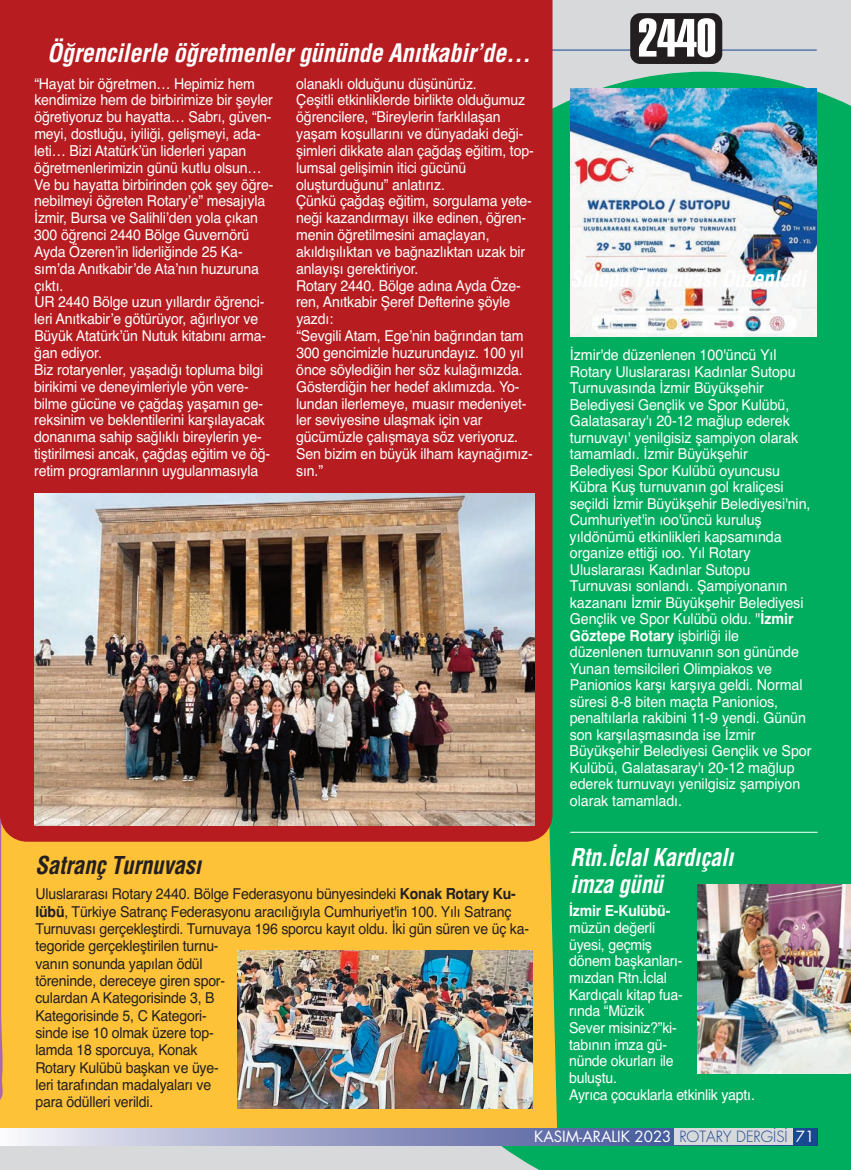
<style>
.page{position:relative;width:851px;height:1170px;background:#fff}
.page>*{position:absolute;margin:0;border:0;box-sizing:border-box;transform-origin:0 0}
.t1{font:52.8px "Helveticam Extra Compress";color:#fff}
.t2{font:italic 700 24.9px "Helveticam Cond";letter-spacing:-.01em;color:#fff}
.t3{font:italic 700 24px/27.5px "Helveticam Cond";letter-spacing:-.01em;color:#fff;scale:.94 1}
.t4{font:italic 700 24px "Helveticam Cond";letter-spacing:-.01em;color:#231f20;scale:.96 1}
.t5{font:15px/16.8px "Helvetica";letter-spacing:-.01em;color:#fff;scale:.94 1}
.t6{font:15px/16.5px "Helvetica";letter-spacing:-.01em;color:#fff;scale:.95 1}
.t7{font:15px/17.2px "Helvetica";letter-spacing:-.015em;color:#231f20;scale:.94 1}
.t8{font:15px "Futura Bookm";color:#fff}
.t9{font:700 15px "Helveticam";letter-spacing:-.005em;color:#fff;scale:.95 1}
.t10{font:700 15px "Helveticam";letter-spacing:-.005em;color:#fff;scale:.94 1}
.s1{font-family:"Helveticam";font-weight:700}
.s2{font-family:"Helvetica";font-weight:400}
.s3{font-family:"Futura Lightm";color:#18468e}
</style>
<div class="page">
<div style="left:0;top:0;width:850px;height:1169px;background:#d8d9db"></div>
<div style="left:274px;top:72px;width:576px;height:1097px;background:#00ad5e"></div>
<div style="left:6px;top:493px;width:551px;height:634px;background:#fec239"></div>
<hr style="left:0;top:50px;width:816px;height:1px;background:#18468e">
<svg style="left:0;top:841px;width:6px;height:303px;background:#ebae53"></svg>
<svg style="left:1px;top:1127px;width:816px;height:17px;background:#989fbd"></svg>
<div style="left:674px;top:1127px;width:118px;height:17px;background:#d8d9db"></div>
<div style="left:0;top:0;width:552px;height:841px;background:#b61c20"></div>
<div style="left:630px;top:13px;width:92px;height:51px;background:#231f20;border-radius:10px"></div>
<img style="left:35px;top:493px;width:499px;height:332px">
<img style="left:570px;top:89px;width:246px;height:247px">
<img style="left:238px;top:950px;width:294px;height:158px">
<img style="left:697px;top:884px;width:153px;height:189px">
<hr style="left:570px;top:831px;width:247px;height:1px;background:#fff">
<h2 class="t2" style="left:47px;top:38px;width:485px">Öğrencilerle öğretmenler gününde Anıtkabir’de…</h2>
<p class="t5" style="left:34px;top:75px;width:256px">“Hayat bir öğretmen… Hepimiz hem kendimize hem de birbirimize bir şeyler öğretiyoruz bu hayatta… Sabrı, güven&shy;meyi, dostluğu, iyiliği, gelişmeyi, ada&shy;leti… Bizi Atatürk’ün liderleri yapan öğretmenlerimizin günü kutlu olsun… Ve bu hayatta birbirinden çok şey öğre&shy;nebilmeyi öğreten Rotary’e” mesajıyla İzmir, Bursa ve Salihli’den yola çıkan 300 öğrenci 2440 Bölge Guvernörü Ayda Özeren’in liderliğinde 25 Ka&shy;sım’da Anıtkabir’de Ata’nın huzuruna çıktı.<br>UR 2440 Bölge uzun yıllardır öğrenci&shy;leri Anıtkabir’e götürüyor, ağırlıyor ve Büyük Atatürk’ün Nutuk kitabını arma&shy;ğan ediyor.<br>Biz rotaryenler, yaşadığı topluma bilgi birikimi ve deneyimleriyle yön vere&shy;bilme gücüne ve çağdaş yaşamın ge&shy;reksinim ve beklentilerini karşılayacak donanıma sahip sağlıklı bireylerin ye&shy;tiştirilmesi ancak, çağdaş eğitim ve öğ&shy;retim programlarının uygulanmasıyla</p>
<p class="t5" style="left:296px;top:75px;width:254px">olanaklı olduğunu düşünürüz.<br>Çeşitli etkinliklerde birlikte olduğumuz öğrencilere, “Bireylerin farklılaşan yaşam koşullarını ve dünyadaki deği&shy;şimleri dikkate alan çağdaş eğitim, top&shy;lumsal gelişimin itici gücünü oluşturduğunu” anlatırız.<br>Çünkü çağdaş eğitim, sorgulama yete&shy;neği kazandırmayı ilke edinen, öğren&shy;menin öğretilmesini amaçlayan, akıldışılıktan ve bağnazlıktan uzak bir anlayışı gerektiriyor.<br>Rotary 2440. Bölge adına Ayda Öze&shy;ren, Anıtkabir Şeref Defterine şöyle yazdı:<br>“Sevgili Atam, Ege’nin bağrından tam 300 gencimizle huzurundayız. 100 yıl önce söylediğin her söz kulağımızda.<br>Gösterdiğin her hedef aklımızda. Yo&shy;lundan ilerlemeye, muasır medeniyet&shy;ler seviyesine ulaşmak için var gücümüzle çalışmaya söz veriyoruz.<br>Sen bizim en büyük ilham kaynağımız&shy;sın.”</p>
<h3 class="t4" style="left:35px;top:850px;width:174px">Satranç Turnuvası</h3>
<p class="t7" style="left:35px;top:885px;width:526px">Uluslararası Rotary 2440. Bölge Federasyonu bünyesindeki <span class="s1">Konak Rotary Ku&shy;lübü</span>, Türkiye Satranç Federasyonu aracılığıyla Cumhuriyet'in 100. Yılı Satranç Turnuvası gerçekleştirdi. Turnuvaya 196 sporcu kayıt oldu. İki gün süren ve üç ka&shy;tegoride gerçekleştirilen turnu-<br>vanın sonunda yapılan ödül<br>töreninde, dereceye giren spor-<br>culardan A Kategorisinde 3, B<br>Kategorisinde 5, C Kategori-<br>sinde ise 10 olmak üzere top-<br>lamda 18 sporcuya, Konak<br>Rotary Kulübü başkan ve üye-<br>leri tarafından madalyaları ve<br>para ödülleri verildi.</p>
<h1 class="t1" style="left:637px;top:6px;width:80px">2440</h1>
<p class="t6" style="left:569px;top:346px;width:255px">İzmir'de düzenlenen 100'üncü Yıl Rotary Uluslararası Kadınlar Sutopu Turnuvasında İzmir Büyükşehir Belediyesi Gençlik ve Spor Kulübü, Galatasaray'ı 20-12 mağlup ederek turnuvayı' yenilgisiz şampiyon olarak tamamladı. İzmir Büyükşehir Belediyesi Spor Kulübü oyuncusu Kübra Kuş turnuvanın gol kraliçesi seçildi İzmir Büyükşehir Belediyesi'nin, Cumhuriyet'in ıoo'üncü kuruluş yıldönümü etkinlikleri kapsamında organize ettiği ıoo. Yıl Rotary Uluslararası Kadınlar Sutopu Turnuvası sonlandı. Şampiyonanın kazananı İzmir Büyükşehir Belediyesi Gençlik ve Spor Kulübü oldu. "<span class="s1">İzmir</span></p>
<p class="t9" style="left:569px;top:626px;width:179px">Göztepe Rotary <span class="s2">işbirliği ile</span></p>
<p class="t6" style="left:569px;top:643px;width:256px">düzenlenen turnuvanın son gününde Yunan temsilcileri Olimpiakos ve Panionios karşı karşıya geldi. Normal süresi 8-8 biten maçta Panionios, penaltılarla rakibini 11-9 yendi. Günün son karşılaşmasında ise İzmir Büyükşehir Belediyesi Gençlik ve Spor Kulübü, Galatasaray'ı 20-12 mağlup ederek turnuvayı yenilgisiz şampiyon olarak tamamladı.</p>
<h3 class="t3" style="left:570px;top:843px;width:175px">Rtn.İclal Kardıçalı imza günü</h3>
<p class="t10" style="left:569px;top:901px;width:109px">İzmir E-Kulübü-</p>
<p class="t5" style="left:569px;top:919px;width:199px">müzün değerli<br>üyesi, geçmiş<br>dönem başkanları-<br>mızdan Rtn.İclal<br>Kardıçalı kitap fua-<br>rında “Müzik<br>Sever misiniz?”ki-<br>tabının imza gü-<br>nünde okurları ile<br>buluştu.<br>Ayrıca çocuklarla etkinlik yaptı.</p>
<p class="t8" style="left:534px;top:1126px;width:282px">KASIM-ARALIK 2023 <span class="s3">ROTARY DERGİSİ</span> 71</p>
</div>
